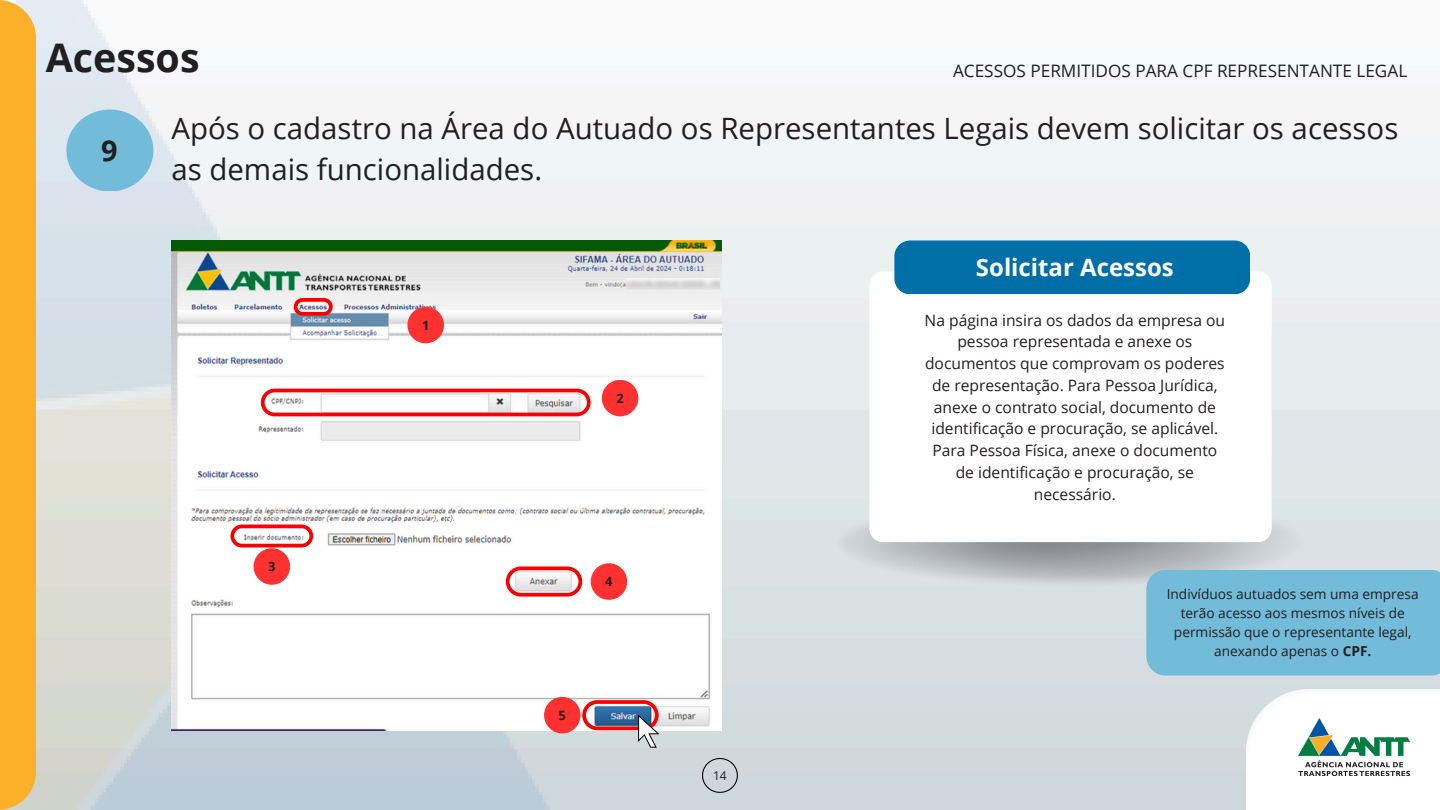
<style>
.page{position:relative;width:1440px;height:810px;background:#fff}
.page>*{position:absolute;margin:0;border:0;box-sizing:border-box;transform-origin:0 0}
.t1{font:700 39.4px "Open Sans";color:#231e1f}
.t2{font:29.4px/40.5px "Open Sans";color:#231e1f}
.t3{font:700 28.8px "Open Sans";color:#231e1f}
.t4{font:700 24px "Open Sans";color:#fff}
.t5{font:17.2px "Open Sans";color:#231e1f}
.t6{font:15.6px/21.8px "Open Sans";color:#231e1f;text-align:center}
.t7{font:13.7px/18.8px "Open Sans";color:#231e1f;text-align:center}
.t8{font:700 12.8px "Open Sans";color:#231e1f}
.t9{font:12.1px "Open Sans";color:#231e1f}
.s1{font-weight:700}
</style>
<div class="page">
<img style="left:567px;top:135px;width:873px;height:675px">
<img style="left:1246px;top:690px;width:194px;height:120px">
<img style="left:1298px;top:719px;width:112px;height:56px">
<img style="left:36px;top:0;width:531px;height:810px">
<div style="left:0;top:0;width:36px;height:810px;background:#fab028"></div>
<div style="left:66px;top:110px;width:87px;height:81px;background:#72bbd9;border-radius:50%"></div>
<img style="left:171px;top:240px;width:551px;height:490px">
<svg style="left:230px;top:525px;width:83px;height:23px"></svg>
<svg style="left:261px;top:389px;width:330px;height:27px"></svg>
<svg style="left:506px;top:566px;width:76px;height:30px"></svg>
<svg style="left:582px;top:700px;width:77px;height:47px"></svg>
<svg style="left:294px;top:298px;width:39px;height:18px"></svg>
<div style="left:407px;top:307px;width:37px;height:36px;background:#ff3131;border-radius:50%"></div>
<div style="left:602px;top:380px;width:36px;height:36px;background:#ff3131;border-radius:50%"></div>
<div style="left:254px;top:548px;width:36px;height:37px;background:#ff3131;border-radius:50%"></div>
<div style="left:591px;top:563px;width:36px;height:37px;background:#ff3131;border-radius:50%"></div>
<div style="left:544px;top:697px;width:37px;height:36px;background:#ff3131;border-radius:50%"></div>
<img style="left:703px;top:758px;width:34px;height:35px">
<img style="left:833px;top:496px;width:475px;height:93px">
<svg style="left:869px;top:271px;width:402px;height:271px"></svg>
<div style="left:894px;top:240px;width:356px;height:54px;background:#006fa8"></div>
<img style="left:627px;top:279px;width:93px;height:11px">
<div style="left:1146px;top:570px;width:294px;height:105px;background:#72bbd9"></div>
<h2 class="t1" style="left:46px;top:29px;width:155px">Acessos</h2>
<p class="t5" style="left:953px;top:58px;width:456px">ACESSOS PERMITIDOS PARA CPF REPRESENTANTE LEGAL</p>
<h4 class="t3" style="left:101px;top:130px;width:18px">9</h4>
<p class="t2" style="left:171px;top:107px;width:1228px">Após o cadastro na Área do Autuado os Representantes Legais devem solicitar os acessos as demais funcionalidades.</p>
<p class="t8" style="left:268px;top:557px;width:9px">3</p>
<p class="t8" style="left:422px;top:316px;width:9px">1</p>
<p class="t8" style="left:616px;top:389px;width:9px">2</p>
<p class="t8" style="left:605px;top:572px;width:9px">4</p>
<p class="t8" style="left:559px;top:706px;width:9px">5</p>
<p class="t9" style="left:713px;top:767px;width:15px">14</p>
<h5 class="t4" style="left:976px;top:250px;width:199px">Solicitar Acessos</h5>
<p class="t6" style="left:925px;top:309px;width:302px">Na página insira os dados da empresa ou pessoa representada e anexe os documentos que comprovam os poderes de representação. Para Pessoa Jurídica, anexe o contrato social, documento de identificação e procuração, se aplicável.<br>Para Pessoa Física, anexe o documento de identificação e procuração, se necessário.</p>
<p class="t7" style="left:1167px;top:585px;width:253px">Indivíduos autuados sem uma empresa terão acesso aos mesmos níveis de permissão que o representante legal, anexando apenas o <span class="s1">CPF.</span></p>
</div>
